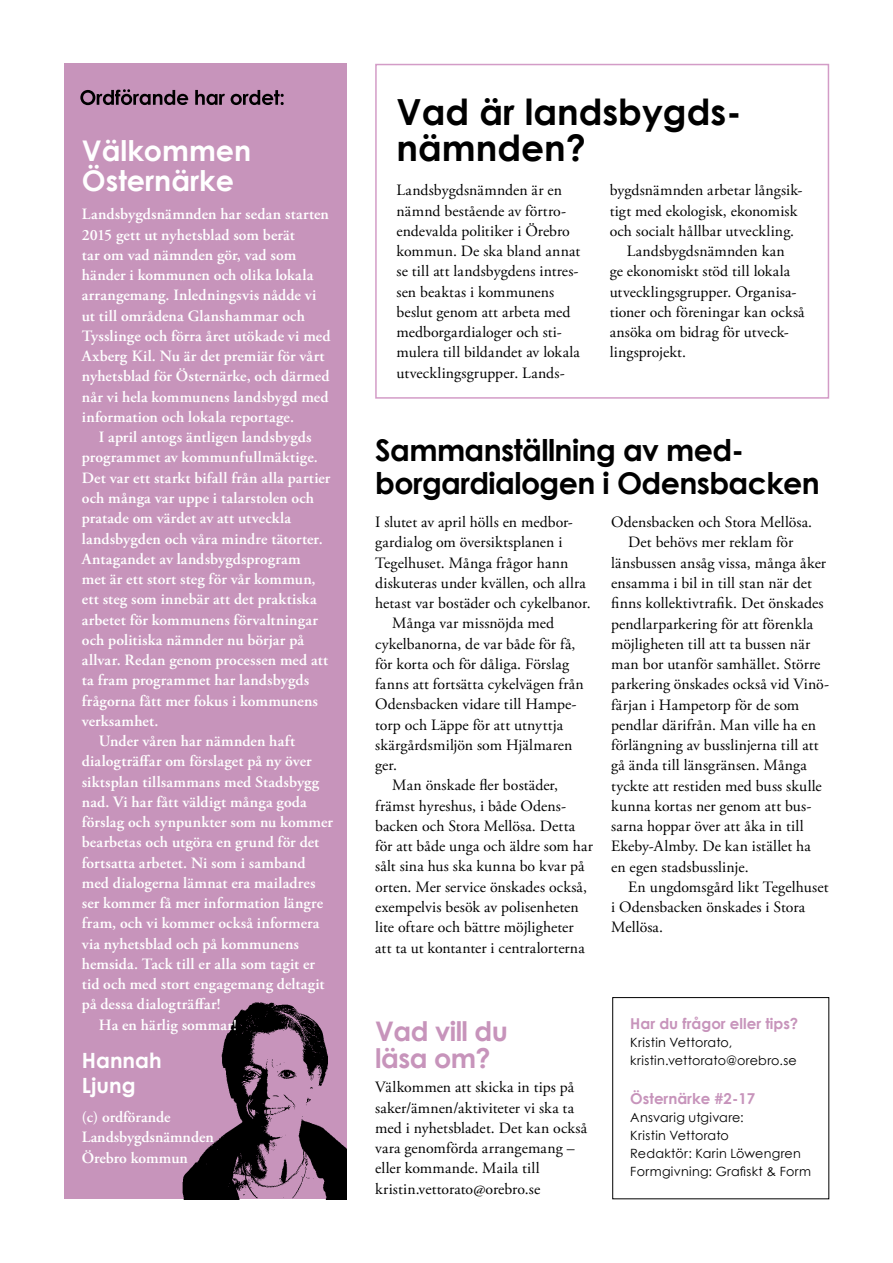
<style>
.page{position:relative;width:893px;height:1263px;background:#fff}
.page>*{position:absolute;margin:0;border:0;box-sizing:border-box;transform-origin:0 0}
.t1{font:700 36px "Century Gothic";color:#000}
.t2{font:700 30px/33px "Century Gothic";letter-spacing:-.02em;color:#000}
.t3{font:700 28.5px/30px "Century Gothic";color:#fff}
.t4{font:700 27px/27px "Century Gothic";letter-spacing:-.02em;color:#c794bb}
.t5{font:700 21px/25.2px "Century Gothic";color:#fff}
.t6{font:15.75px/20.2px "Adobe Garamond Pro";letter-spacing:.005em;color:#000}
.t7{font:600 15.75px/20.2px "Adobe Garamond Pro";letter-spacing:.01em;color:#fff}
.t8{font:700 15px "Century Gothic";color:#c794bb}
.t9{font:12.75px/18px "Century Gothic";letter-spacing:.02em;color:#000}
</style>
<div class="page">
<div style="left:64px;top:64px;width:283px;height:1135px;background:#c794bb"></div>
<div style="left:612px;top:997px;width:217px;height:202px;border:1px solid #000"></div>
<div style="left:375px;top:64px;width:454px;height:335px;border:2px solid #d39cc7"></div>
<svg style="left:80px;top:89px;width:145px;height:16px"></svg>
<svg style="left:231px;top:90px;width:53px;height:15px"></svg>
<img style="left:182px;top:1002px;width:165px;height:197px">
<h2 class="t3" style="left:82px;top:135px;width:171px">Välkommen<br>Östernärke</h2>
<p class="t7" style="left:82px;top:204px;width:250px">Landsbygdsnämnden har sedan starten 2015 gett ut nyhetsblad som berät<br>tar om vad nämnden gör, vad som händer i kommunen och olika lokala arrangemang. Inledningsvis nådde vi ut till områdena Glanshammar och Tysslinge och förra året utökade vi med Axberg Kil. Nu är det premiär för vårt nyhetsblad för Östernärke, och därmed når vi hela kommunens landsbygd med information och lokala reportage.</p>
<p class="t7" style="left:82px;top:427px;width:250px;text-indent:17px">I april antogs äntligen landsbygds programmet av kommunfullmäktige.<br>Det var ett starkt bifall från alla partier och många var uppe i talarstolen och pratade om värdet av att utveckla landsbygden och våra mindre tätorter.<br>Antagandet av landsbygdsprogram<br>met är ett stort steg för vår kommun, ett steg som innebär att det praktiska arbetet för kommunens förvaltningar och politiska nämnder nu börjar på allvar. Redan genom processen med att ta fram programmet har landsbygds frågorna fått mer fokus i kommunens verksamhet.</p>
<p class="t7" style="left:82px;top:731px;width:253px;text-indent:17px">Under våren har nämnden haft dialogträfar om förslaget på ny över siktsplan tillsammans med Stadsbygg nad. Vi har fått väldigt många goda förslag och synpunkter som nu kommer bearbetas och utgöra en grund för det fortsatta arbetet. Ni som i samband med dialogerna lämnat era mailadres ser kommer få mer information längre fram, och vi kommer också informera via nyhetsblad och på kommunens hemsida. Tack till er alla som tagit er tid och med stort engagemang deltagit på dessa dialogträfar!</p>
<p class="t7" style="left:99px;top:1015px;width:140px">Ha en härlig sommar!</p>
<h3 class="t5" style="left:82px;top:1047px;width:81px">Hannah<br>Ljung</h3>
<p class="t7" style="left:82px;top:1107px;width:134px">(c) ordförande<br>Landsbygdsnämnden<br>Örebro kommun</p>
<p class="t1" style="left:396px;top:89px;width:346px">Vad är landsbygds-</p>
<h1 class="t1" style="left:396px;top:125px;width:191px">nämnden?</h1>
<p class="t6" style="left:396px;top:181px;width:185px">Landsbygdsnämnden är en nämnd bestående av förtro&shy;endevalda politiker i Örebro kommun. De ska bland annat se till att landsbygdens intres&shy;sen beaktas i kommunens beslut genom att arbeta med medborgardialoger och sti&shy;mulera till bildandet av lokala utvecklingsgrupper. Lands-</p>
<p class="t6" style="left:610px;top:181px;width:194px">bygdsnämnden arbetar långsik&shy;tigt med ekologisk, ekonomisk och socialt hållbar utveckling.</p>
<p class="t6" style="left:610px;top:242px;width:196px;text-indent:17px">Landsbygdsnämnden kan<br>ge ekonomiskt stöd till lokala utvecklingsgrupper. Organisa&shy;tioner och föreningar kan också ansöka om bidrag för utveck&shy;lingsprojekt.</p>
<h2 class="t2" style="left:375px;top:432px;width:446px">Sammanställning av med&shy;borgardialogen i Odensbacken</h2>
<p class="t6" style="left:375px;top:513px;width:217px">I slutet av april hölls en medbor&shy;gardialog om översiktsplanen i Tegelhuset. Många frågor hann diskuteras under kvällen, och allra hetast var bostäder och cykelbanor.</p>
<p class="t6" style="left:375px;top:614px;width:210px;text-indent:17px">Många var missnöjda med cykelbanorna, de var både för få, för korta och för dåliga. Förslag fanns att fortsätta cykelvägen från<br>Odensbacken vidare till Hampe&shy;torp och Läppe för att utnyttja skärgårdsmiljön som Hjälmaren ger.</p>
<p class="t6" style="left:375px;top:776px;width:219px;text-indent:17px">Man önskade fer bostäder, främst hyreshus, i både Odens&shy;backen och Stora Mellösa. Detta för att både unga och äldre som har sålt sina hus ska kunna bo kvar på orten. Mer service önskades också, exempelvis besök av polisenheten lite oftare och bättre möjligheter att ta ut kontanter i centralorterna</p>
<p class="t6" style="left:611px;top:513px;width:203px">Odensbacken och Stora Mellösa.</p>
<p class="t6" style="left:611px;top:533px;width:219px;text-indent:17px">Det behövs mer reklam för länsbussen ansåg vissa, många åker ensamma i bil in till stan när det fnns kollektivtrafk. Det önskades pendlarparkering för att förenkla möjligheten till att ta bussen när man bor utanför samhället. Större parkering önskades också vid Vinö&shy;färjan i Hampetorp för de som pendlar därifrån. Man ville ha en förlängning av busslinjerna till att gå ända till länsgränsen. Många tyckte att restiden med buss skulle kunna kortas ner genom att bus&shy;sarna hoppar över att åka in till<br>Ekeby-Almby. De kan istället ha en egen stadsbusslinje.</p>
<p class="t6" style="left:611px;top:877px;width:219px;text-indent:17px">En ungdomsgård likt Tegelhuset i Odensbacken önskades i Stora<br>Mellösa.</p>
<h2 class="t4" style="left:375px;top:1017px;width:134px">Vad vill du läsa om?</h2>
<p class="t6" style="left:375px;top:1078px;width:213px">Välkommen att skicka in tips på saker/ämnen/aktiviteter vi ska ta med i nyhetsbladet. Det kan också vara genomförda arrangemang – eller kommande. Maila till kristin.vettorato@orebro.se</p>
<p class="t8" style="left:630px;top:1014px;width:169px">Har du frågor eller tips?</p>
<p class="t9" style="left:630px;top:1033px;width:168px">Kristin Vettorato, kristin.vettorato@orebro.se</p>
<p class="t8" style="left:630px;top:1089px;width:126px">Östernärke #2-17</p>
<p class="t9" style="left:630px;top:1108px;width:172px">Ansvarig utgivare:<br>Kristin Vettorato<br>Redaktör: Karin Löwengren</p>
<p class="t9" style="left:630px;top:1162px;width:182px">Formgivning: Grafiskt &amp; Form</p>
</div>
